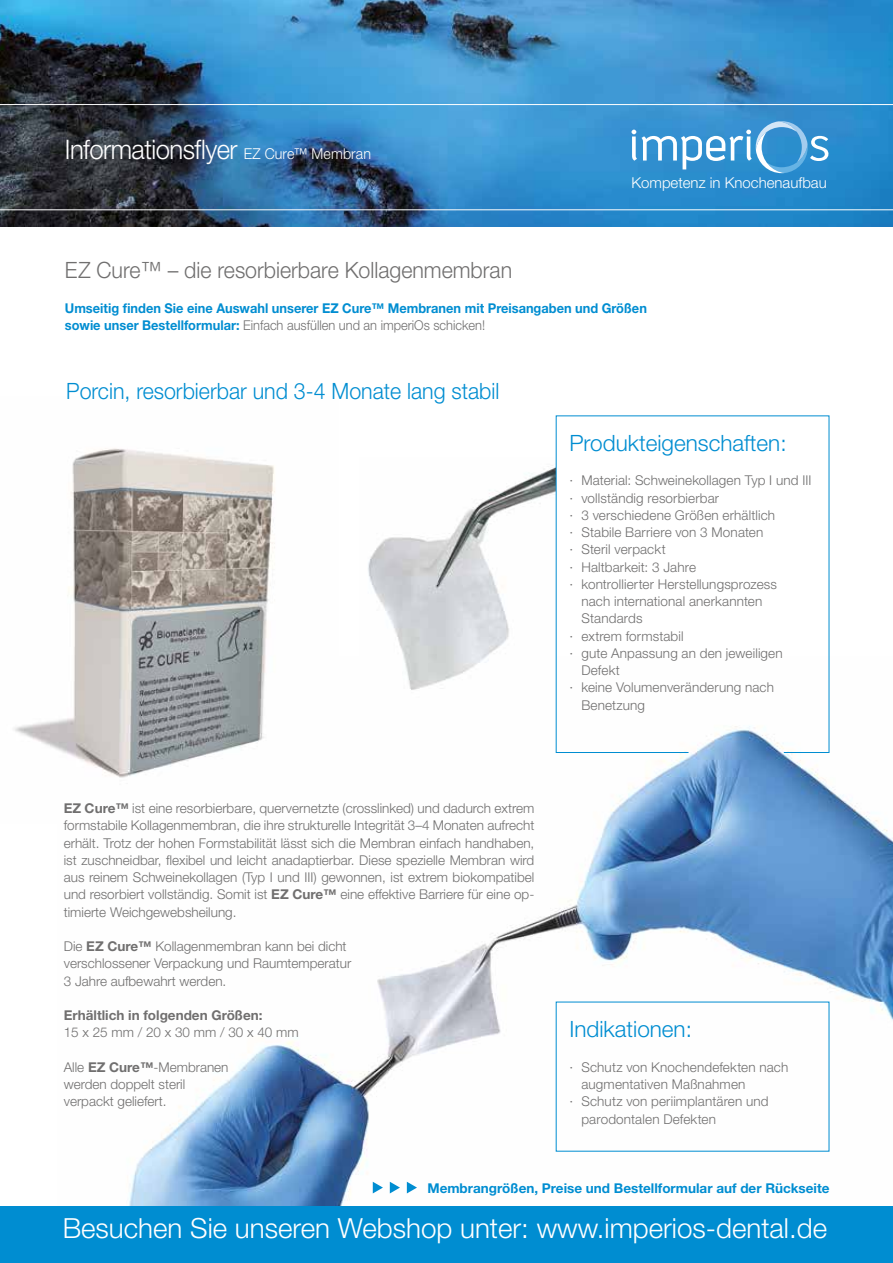
<style>
.page{position:relative;width:893px;height:1263px;background:#fff}
.page>*{position:absolute;margin:0;border:0;box-sizing:border-box;transform-origin:0 0}
.t1{font:300 27.75px "Helvetica Neue LT Std";color:#fff}
.t2{font:300 27px "Helvetica Neue LT Std";letter-spacing:-.02em;color:#fff;scale:.95 1}
.t3{font:300 22.5px "Helvetica Neue LT Std";color:#008dd1;scale:.95 1}
.t4{font:300 22.5px "Helvetica Neue LT Std";color:#706f6f;scale:.95 1}
.t5{font:300 22.5px "Helvetica Neue LT Std";color:#008dd1}
.t6{font:300 15px "Helvetica Neue LT Std";color:#fff}
.t7{font:300 13.5px/17.2px "Helvetica Neue LT Std";letter-spacing:.005em;color:#706f6f}
.t8{font:700 13.5px/17.2px "Helvetica Neue LT Std";color:#008dd1;scale:.95 1}
.t9{font:700 13.5px "Helvetica Neue LT Std";color:#008dd1}
.t10{font:700 13.5px "Helvetica Neue LT Std";color:#706f6f}
.s1{font-size:15px}
.s2{font-weight:300;color:#706f6f}
.s3{font-weight:700}
</style>
<div class="page">
<img style="left:129px;top:657px;width:764px;height:549px">
<img style="left:14px;top:448px;width:324px;height:375px">
<img style="left:0;top:0;width:893px;height:227px">
<svg style="left:631px;top:121px;width:197px;height:52px;background:#56a3d7"></svg>
<hr style="left:0;top:104px;width:893px;height:1px;background:#fff">
<hr style="left:0;top:209px;width:893px;height:1px;background:#fff">
<div style="left:0;top:1206px;width:893px;height:57px;background:#008dd1"></div>
<svg style="left:373px;top:1182px;width:10px;height:11px"></svg>
<svg style="left:390px;top:1182px;width:10px;height:11px"></svg>
<svg style="left:407px;top:1182px;width:10px;height:11px"></svg>
<img style="left:360px;top:457px;width:196px;height:243px">
<svg style="left:556px;top:415px;width:273px;height:338px"></svg>
<h2 class="t2" style="left:65px;top:132px;width:324px">Informationsflyer <span class="s1">EZ Cure™ Membran</span></h2>
<p class="t6" style="left:631px;top:174px;width:197px">Kompetenz in Knochenaufbau</p>
<h3 class="t4" style="left:65px;top:256px;width:472px">EZ Cure™ – die resorbierbare Kollagenmembran</h3>
<p class="t8" style="left:65px;top:299px;width:614px">Umseitig finden Sie eine Auswahl unserer EZ Cure™ Membranen mit Preisangaben und Größen sowie unser Bestellformular: <span class="s2">Einfach ausfüllen und an imperiOs schicken!</span></p>
<h3 class="t3" style="left:66px;top:377px;width:457px">Porcin, resorbierbar und 3-4 Monate lang stabil</h3>
<p class="t7" style="left:64px;top:799px;width:472px;text-align:justify"><span class="s3">EZ Cure™</span> ist eine resorbierbare, quervernetzte (crosslinked) und dadurch extrem formstabile Kollagenmembran, die ihre strukturelle Integrität 3–4 Monaten aufrecht erhält. Trotz der hohen Formstabilität lässt sich die Membran einfach handhaben, ist zuschneidbar, flexibel und leicht anadaptierbar. Diese spezielle Membran wird aus reinem Schweinekollagen (Typ I und III) gewonnen, ist extrem biokompatibel und resorbiert vollständig. Somit ist <span class="s3">EZ Cure™</span> eine effektive Barriere für eine op&shy;timierte Weichgewebsheilung.</p>
<p class="t7" style="left:64px;top:937px;width:289px">Die <span class="s3">EZ Cure™</span> Kollagenmembran kann bei dicht verschlossener Verpackung und Raumtemperatur<br>3 Jahre aufbewahrt werden.</p>
<p class="t10" style="left:64px;top:1007px;width:200px">Erhältlich in folgenden Größen:</p>
<p class="t7" style="left:64px;top:1024px;width:236px">15 x 25 mm / 20 x 30 mm / 30 x 40 mm</p>
<p class="t7" style="left:64px;top:1058px;width:166px">Alle <span class="s3">EZ Cure™</span>-Membranen werden doppelt steril verpackt geliefert.</p>
<h3 class="t5" style="left:569px;top:429px;width:219px">Produkteigenschaften:</h3>
<p class="t7" style="left:569px;top:472px;width:243px">· Material: Schweinekollagen Typ I und III</p>
<p class="t7" style="left:569px;top:489px;width:151px">· vollständig resorbierbar</p>
<p class="t7" style="left:569px;top:506px;width:207px">· 3 verschiedene Größen erhältlich</p>
<p class="t7" style="left:569px;top:523px;width:195px">· Stabile Barriere von 3 Monaten</p>
<p class="t7" style="left:569px;top:541px;width:98px">· Steril verpackt</p>
<p class="t7" style="left:569px;top:558px;width:128px">· Haltbarkeit: 3 Jahre</p>
<p class="t7" style="left:569px;top:575px;width:209px">· kontrollierter Herstellungsprozess</p>
<p class="t7" style="left:581px;top:592px;width:182px">nach international anerkannten</p>
<p class="t7" style="left:581px;top:610px;width:63px">Standards</p>
<p class="t7" style="left:569px;top:627px;width:116px">· extrem formstabil</p>
<p class="t7" style="left:569px;top:644px;width:215px">· gute Anpassung an den jeweiligen</p>
<p class="t7" style="left:581px;top:661px;width:40px">Defekt</p>
<p class="t7" style="left:569px;top:679px;width:206px">· keine Volumenveränderung nach</p>
<p class="t7" style="left:581px;top:696px;width:65px">Benetzung</p>
<h3 class="t5" style="left:569px;top:1015px;width:124px">Indikationen:</h3>
<p class="t7" style="left:569px;top:1058px;width:220px">· Schutz von Knochendefekten nach</p>
<p class="t7" style="left:581px;top:1075px;width:166px">augmentativen Maßnahmen</p>
<p class="t7" style="left:569px;top:1093px;width:201px">· Schutz von periimplantären und</p>
<p class="t7" style="left:581px;top:1110px;width:136px">parodontalen Defekten</p>
<p class="t9" style="left:427px;top:1179px;width:404px">Membrangrößen, Preise und Bestellformular auf der Rückseite</p>
<h1 class="t1" style="left:63px;top:1211px;width:766px">Besuchen Sie unseren Webshop unter: www.imperios-dental.de</h1>
</div>
